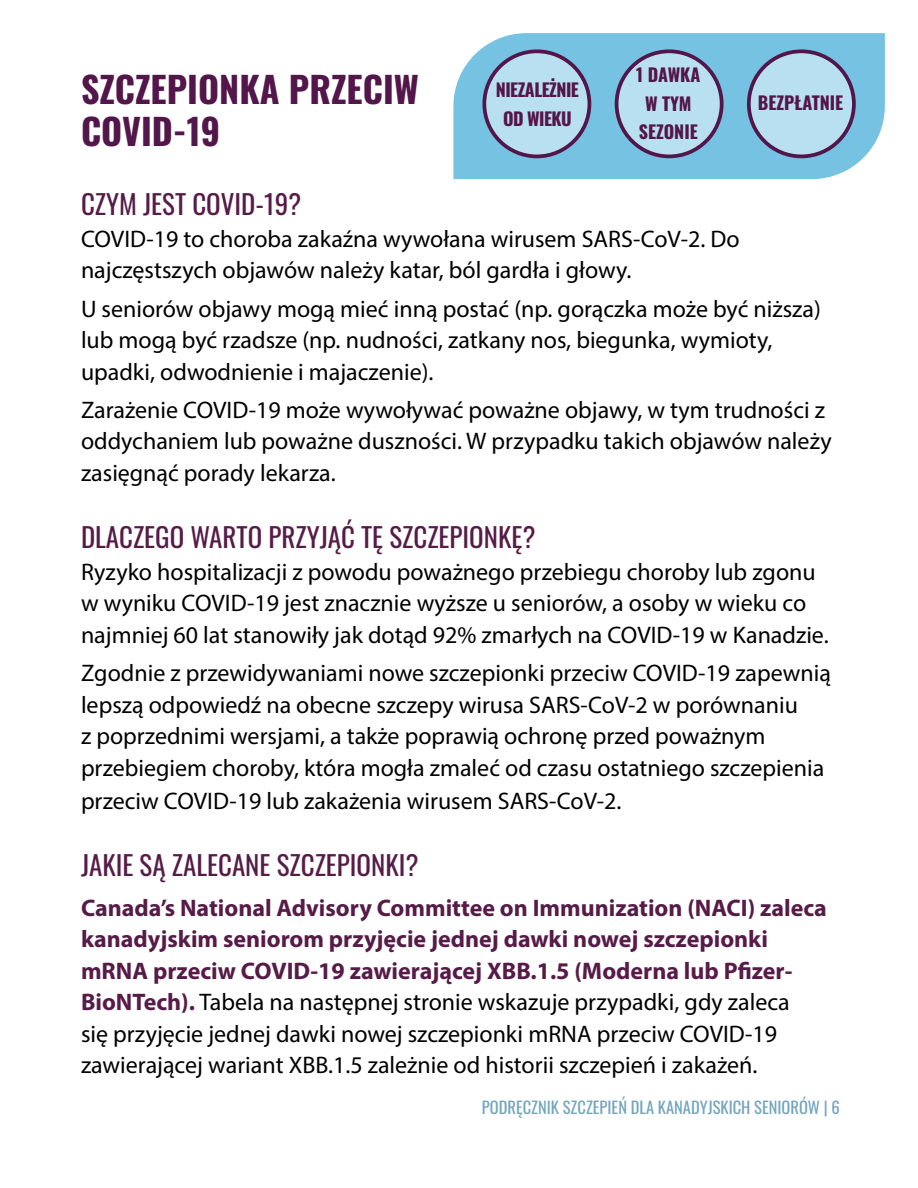
<style>
.page{position:relative;width:918px;height:1188px;background:#fff}
.page>*{position:absolute;margin:0;border:0;box-sizing:border-box;transform-origin:0 0}
.t1{font:36px/42px "Oswald";color:#53164a}
.t2{font:27px "Oswald";color:#571b47}
.t3{font:24px/31.5px "Myriad Pro";color:#000}
.t4{font:700 24px/31.5px "Myriad Pro";color:#571b47}
.t5{font:18px/28.5px "Oswald";letter-spacing:-.01em;color:#53164a;text-align:center}
.t6{font:18px/28.5px "Oswald";letter-spacing:-.03em;color:#53164a;text-align:center}
.t7{font:16.5px "Oswald";color:#73a5be}
.s1{font-weight:400;color:#000}
</style>
<div class="page">
<svg style="left:453px;top:33px;width:432px;height:147px;background:#7ec2e0"></svg>
<div style="left:484px;top:51px;width:105px;height:105px;background:#b9e0f0;border-radius:50%"></div>
<div style="left:482px;top:49px;width:109px;height:109px;border:4px solid #53164a;border-radius:50%"></div>
<div style="left:617px;top:51px;width:105px;height:105px;background:#b9e0f0;border-radius:50%"></div>
<div style="left:615px;top:49px;width:109px;height:109px;border:4px solid #53164a;border-radius:50%"></div>
<div style="left:749px;top:51px;width:105px;height:105px;background:#b9e0f0;border-radius:50%"></div>
<div style="left:747px;top:49px;width:109px;height:109px;border:4px solid #53164a;border-radius:50%"></div>
<h1 class="t1" style="left:81px;top:65px;width:339px">SZCZEPIONKA PRZECIW<br>COVID-19</h1>
<p class="t6" style="left:496px;top:74px;width:85px">NIEZALEŻNIE<br>OD WIEKU</p>
<p class="t5" style="left:636px;top:59px;width:66px">1 DAWKA<br>W TYM<br>SEZONIE</p>
<p class="t5" style="left:758px;top:87px;width:87px">BEZPŁATNIE</p>
<p class="t2" style="left:81px;top:180px;width:222px">CZYM JEST COVID-19?</p>
<p class="t3" style="left:81px;top:223px;width:660px">COVID-19 to choroba zakaźna wywołana wirusem SARS-CoV-2. Do najczęstszych objawów należy katar, ból gardła i głowy.</p>
<p class="t3" style="left:81px;top:293px;width:741px">U seniorów objawy mogą mieć inną postać (np. gorączka może być niższa) lub mogą być rzadsze (np. nudności, zatkany nos, biegunka, wymioty, upadki, odwodnienie i majaczenie).</p>
<p class="t3" style="left:81px;top:394px;width:752px">Zarażenie COVID-19 może wywoływać poważne objawy, w tym trudności z oddychaniem lub poważne duszności. W przypadku takich objawów należy zasięgnąć porady lekarza.</p>
<p class="t2" style="left:81px;top:513px;width:456px">DLACZEGO WARTO PRZYJĄĆ TĘ SZCZEPIONKĘ?</p>
<p class="t3" style="left:81px;top:556px;width:749px">Ryzyko hospitalizacji z powodu poważnego przebiegu choroby lub zgonu w wyniku COVID-19 jest znacznie wyższe u seniorów, a osoby w wieku co najmniej 60 lat stanowiły jak dotąd 92% zmarłych na COVID-19 w Kanadzie.</p>
<p class="t3" style="left:81px;top:657px;width:752px">Zgodnie z przewidywaniami nowe szczepionki przeciw COVID-19 zapewnią lepszą odpowiedź na obecne szczepy wirusa SARS-CoV-2 w porównaniu<br>z poprzednimi wersjami, a także poprawią ochronę przed poważnym przebiegiem choroby, która mogła zmaleć od czasu ostatniego szczepienia przeciw COVID-19 lub zakażenia wirusem SARS-CoV-2.</p>
<p class="t2" style="left:81px;top:841px;width:339px">JAKIE SĄ ZALECANE SZCZEPIONKI?</p>
<p class="t4" style="left:81px;top:891px;width:747px">Canada’s National Advisory Committee on Immunization (NACI) zaleca kanadyjskim seniorom przyjęcie jednej dawki nowej szczepionki mRNA przeciw COVID-19 zawierającej XBB.1.5 (Moderna lub Pfizer-BioNTech). <span class="s1">Tabela na następnej stronie wskazuje przypadki, gdy zaleca<br>się przyjęcie jednej dawki nowej szczepionki mRNA przeciw COVID-19 zawierającej wariant XBB.1.5 zależnie od historii szczepień i zakażeń.</span></p>
<p class="t7" style="left:482px;top:1092px;width:359px">PODRĘCZNIK SZCZEPIEŃ DLA KANADYJSKICH SENIORÓW | 6</p>
</div>
